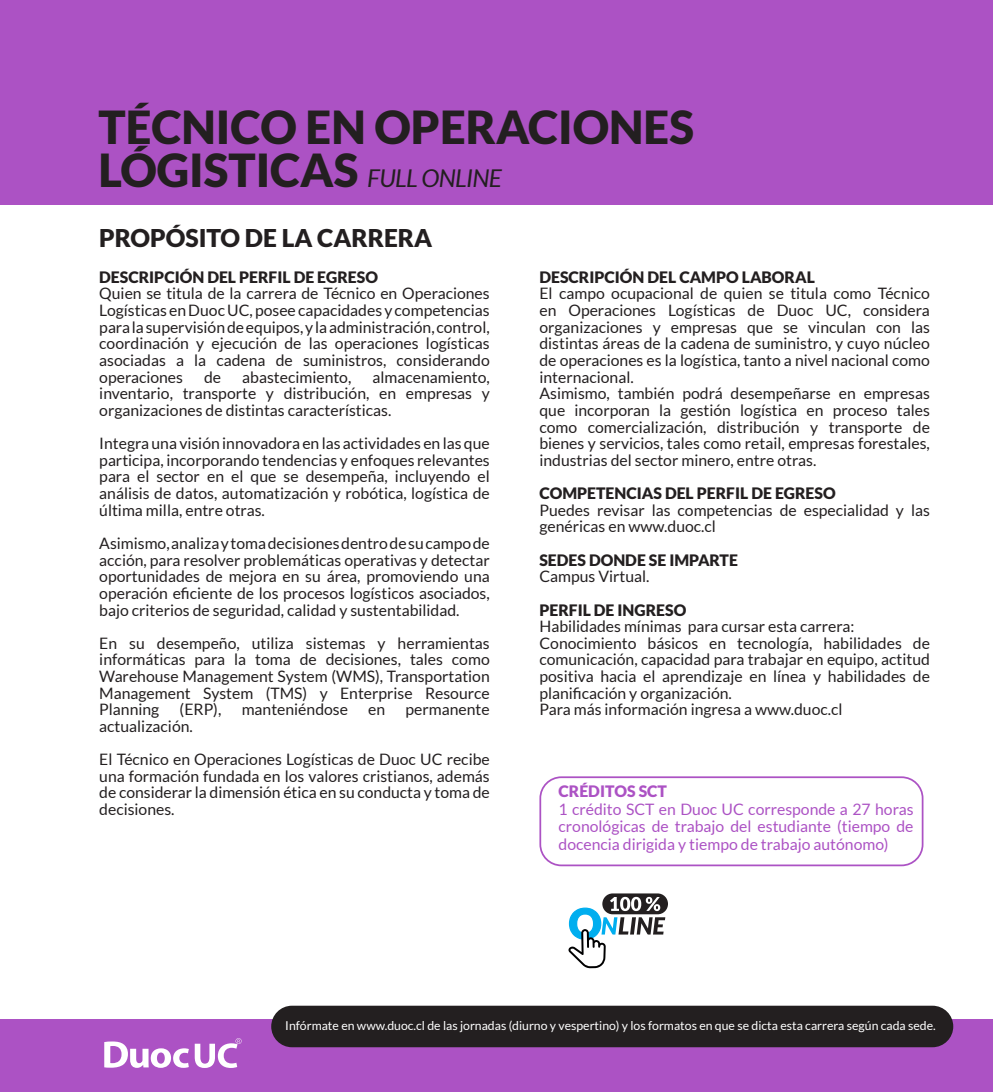
<style>
.page{position:relative;width:993px;height:1092px;background:#fff}
.page>*{position:absolute;margin:0;border:0;box-sizing:border-box;transform-origin:0 0}
.t1{font:900 45.5px/43.8px "Lato";color:#231f20}
.t2{font:900 24.5px "Lato";color:#231f20}
.t3{font:15.75px/16.6px "Lato";color:#231f20;text-align:justify}
.t4{font:15.75px/17.5px "Lato";color:#ac52c4;text-align:justify}
.t5{font:900 15.75px "Lato";color:#231f20}
.t6{font:900 15.75px "Lato";color:#ac52c4}
.t7{font:12.25px "Lato";color:#fff}
.s1{font-weight:400;font-style:italic;font-size:24.5px}
</style>
<div class="page">
<div style="left:0;top:1019px;width:992px;height:72px;background:#ac52c4"></div>
<div style="left:271px;top:1005px;width:681px;height:42px;background:#231f20;border-radius:21px"></div>
<div style="left:0;top:0;width:992px;height:204px;background:#ac52c4"></div>
<svg style="left:104px;top:1041px;width:85px;height:26px"></svg>
<svg style="left:195px;top:1038px;width:46px;height:29px"></svg>
<div style="left:539px;top:776px;width:384px;height:90px;border:2px solid #ac52c4;border-radius:21px"></div>
<div style="left:602px;top:893px;width:65px;height:21px;background:#231f20;border-radius:10px"></div>
<svg style="left:568px;top:896px;width:97px;height:72px"></svg>
<p class="t1" style="left:98px;top:104px;width:596px">TÉCNICO EN OPERACIONES<br>LÓGISTICAS <span class="s1">FULL ONLINE</span></p>
<h2 class="t2" style="left:99px;top:224px;width:334px">PROPÓSITO DE LA CARRERA</h2>
<p class="t5" style="left:99px;top:268px;width:280px">DESCRIPCIÓN DEL PERFIL DE EGRESO</p>
<p class="t3" style="left:99px;top:285px;width:392px">Quien se titula de la carrera de Técnico en Operaciones Logísticas en Duoc UC, posee capacidades y competencias para la supervisión de equipos, y la administración, control, coordinación y ejecución de las operaciones logísticas asociadas a la cadena de suministros, considerando operaciones</p>
<p class="t3" style="left:99px;top:368px;width:392px;text-indent:273px">almacenamiento, inventario, transporte y distribución, en empresas y organizaciones de distintas características.</p>
<p class="t3" style="left:99px;top:435px;width:392px">Integra una visión innovadora en las actividades en las que participa, incorporando tendencias y enfoques relevantes para el sector en el que se desempeña, incluyendo el análisis de datos, automatización y robótica, logística de última milla, entre otras.</p>
<p class="t3" style="left:99px;top:535px;width:392px">Asimismo, analiza y toma decisiones dentro de su campo de acción, para resolver problemáticas operativas y detectar oportunidades de mejora en su área, promoviendo una operación eficiente de los procesos logísticos asociados, bajo criterios de seguridad, calidad y sustentabilidad.</p>
<p class="t3" style="left:99px;top:634px;width:392px">En su desempeño, utiliza sistemas y herramientas informáticas para la toma de decisiones, tales como Warehouse Management System (WMS), Transportation Management System (TMS) y Enterprise Resource Planning</p>
<p class="t3" style="left:204px;top:368px;width:19px">de</p>
<p class="t3" style="left:242px;top:368px;width:111px">abastecimiento,</p>
<p class="t3" style="left:179px;top:701px;width:43px">(ERP),</p>
<p class="t3" style="left:241px;top:701px;width:108px">manteniéndose</p>
<p class="t3" style="left:368px;top:701px;width:19px">en</p>
<p class="t3" style="left:405px;top:701px;width:86px">permanente</p>
<p class="t3" style="left:99px;top:717px;width:95px">actualización.</p>
<p class="t3" style="left:99px;top:751px;width:392px">El Técnico en Operaciones Logísticas de Duoc UC recibe una formación fundada en los valores cristianos, además de considerar la dimensión ética en su conducta y toma de decisiones.</p>
<p class="t5" style="left:539px;top:268px;width:277px">DESCRIPCIÓN DEL CAMPO LABORAL</p>
<p class="t3" style="left:539px;top:285px;width:392px">El campo ocupacional de quien se titula como Técnico en Operaciones Logísticas de Duoc UC, considera organizaciones y empresas que se vinculan con las distintas áreas de la cadena de suministro, y cuyo núcleo de operaciones es la logística, tanto a nivel nacional como internacional.</p>
<p class="t3" style="left:539px;top:385px;width:392px">Asimismo, también podrá desempeñarse en empresas que incorporan la gestión logística en proceso tales como comercialización, distribución y transporte de bienes y servicios, tales como retail, empresas forestales, industrias del sector minero, entre otras.</p>
<p class="t5" style="left:539px;top:484px;width:297px">COMPETENCIAS DEL PERFIL DE EGRESO</p>
<p class="t3" style="left:539px;top:501px;width:392px">Puedes revisar las competencias de especialidad y las genéricas en www.duoc.cl</p>
<p class="t5" style="left:539px;top:550px;width:200px">SEDES DONDE SE IMPARTE</p>
<p class="t3" style="left:539px;top:568px;width:112px">Campus Virtual.</p>
<p class="t5" style="left:539px;top:600px;width:148px">PERFIL DE INGRESO</p>
<p class="t3" style="left:539px;top:618px;width:316px">Habilidades mínimas para cursar esta carrera:</p>
<p class="t3" style="left:539px;top:634px;width:392px">Conocimiento básicos en tecnología, habilidades de comunicación, capacidad para trabajar en equipo, actitud positiva hacia el aprendizaje en línea y habilidades de planificación y organización.</p>
<p class="t3" style="left:539px;top:701px;width:304px">Para más información ingresa a www.duoc.cl</p>
<p class="t6" style="left:558px;top:782px;width:110px">CRÉDITOS SCT</p>
<p class="t4" style="left:558px;top:800px;width:356px">1 crédito SCT en Duoc UC corresponde a 27 horas cronológicas de trabajo del estudiante (tiempo de docencia dirigida y tiempo de trabajo autónomo)</p>
<p class="t7" style="left:285px;top:1019px;width:652px">Infórmate en www.duoc.cl de las jornadas (diurno y vespertino) y los formatos en que se dicta esta carrera según cada sede.</p>
</div>
